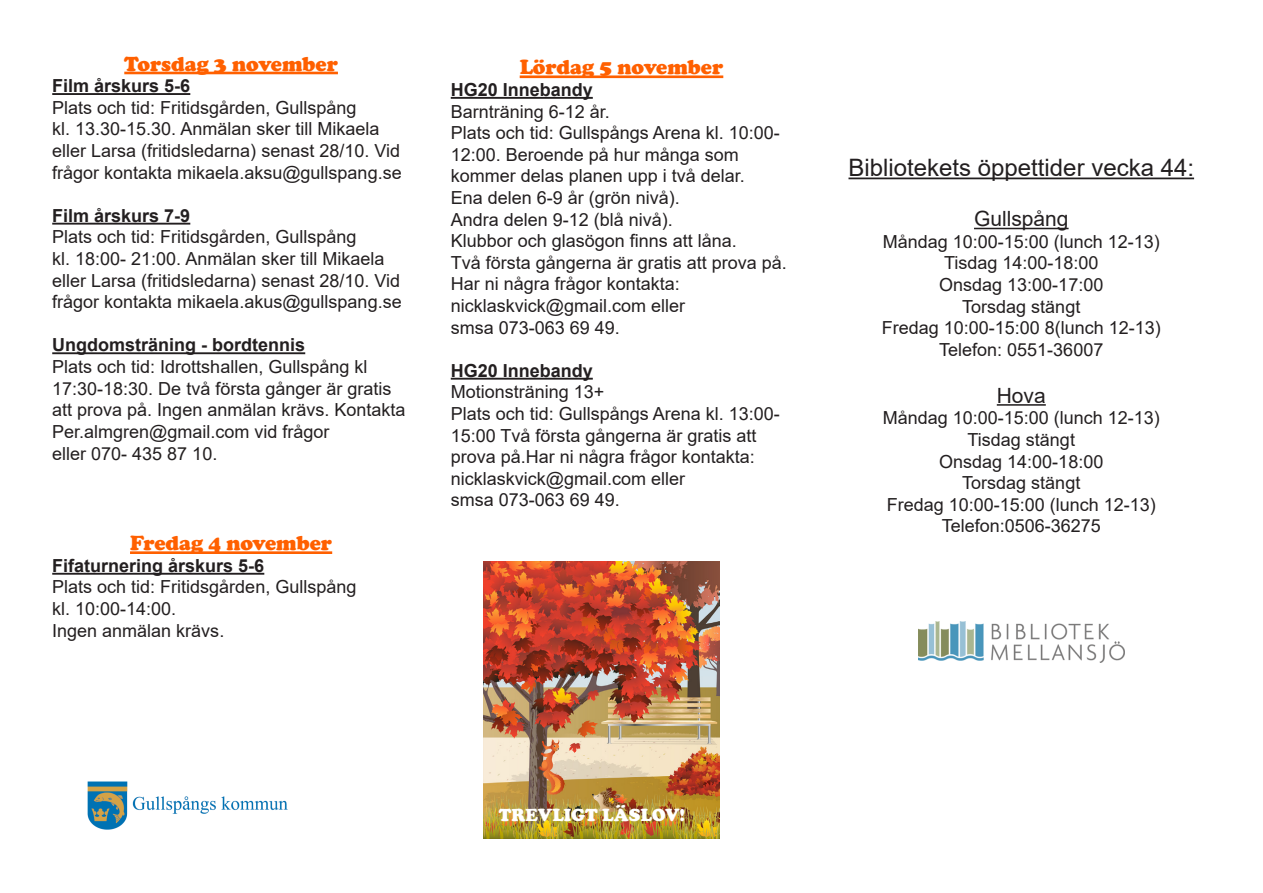
<style>
.page{position:relative;width:1263px;height:893px;background:#fff}
.page>*{position:absolute;margin:0;border:0;box-sizing:border-box;transform-origin:0 0}
.t1{font:24px "Arial";color:#231f20}
.t2{font:900 21px "Cooper";color:#ff6000}
.t3{font:21px "Arial";color:#231f20}
.t4{font:18px/21.6px "Arial";color:#231f20}
.t5{font:700 18px "Arial";color:#231f20}
.t6{font:900 18px "Cooper";color:#fff}
</style>
<div class="page">
<hr style="left:124px;top:72px;width:214px;height:2px;background:#ff6000">
<hr style="left:52px;top:93px;width:138px;height:2px;background:#231f20">
<hr style="left:52px;top:223px;width:138px;height:2px;background:#231f20">
<hr style="left:52px;top:352px;width:253px;height:2px;background:#231f20">
<hr style="left:130px;top:551px;width:202px;height:3px;background:#ff6000">
<hr style="left:52px;top:573px;width:212px;height:2px;background:#231f20">
<hr style="left:520px;top:75px;width:203px;height:3px;background:#ff6000">
<hr style="left:451px;top:97px;width:142px;height:2px;background:#231f20">
<hr style="left:451px;top:378px;width:142px;height:2px;background:#231f20">
<img style="left:484px;top:561px;width:235px;height:278px">
<hr style="left:848px;top:178px;width:346px;height:1px;background:#231f20">
<hr style="left:974px;top:228px;width:94px;height:1px;background:#231f20">
<hr style="left:997px;top:404px;width:49px;height:2px;background:#231f20">
<img style="left:87px;top:781px;width:201px;height:49px">
<img style="left:918px;top:622px;width:206px;height:40px">
<p class="t2" style="left:124px;top:51px;width:215px">Torsdag 3 november</p>
<p class="t5" style="left:52px;top:73px;width:140px">Film årskurs 5-6</p>
<p class="t4" style="left:52px;top:96px;width:351px">Plats och tid: Fritidsgården, Gullspång<br>kl. 13.30-15.30. Anmälan sker till Mikaela eller Larsa (fritidsledarna) senast 28/10. Vid frågor kontakta mikaela.aksu@gullspang.se</p>
<p class="t5" style="left:52px;top:203px;width:140px">Film årskurs 7-9</p>
<p class="t4" style="left:52px;top:226px;width:351px">Plats och tid: Fritidsgården, Gullspång<br>kl. 18:00- 21:00. Anmälan sker till Mikaela eller Larsa (fritidsledarna) senast 28/10. Vid frågor kontakta mikaela.akus@gullspang.se</p>
<p class="t5" style="left:52px;top:332px;width:255px">Ungdomsträning - bordtennis</p>
<p class="t4" style="left:52px;top:356px;width:355px">Plats och tid: Idrottshallen, Gullspång kl 17:30-18:30. De två första gånger är gratis att prova på. Ingen anmälan krävs. Kontakta Per.almgren@gmail.com vid frågor<br>eller 070- 435 87 10.</p>
<p class="t2" style="left:130px;top:531px;width:204px">Fredag 4 november</p>
<p class="t5" style="left:52px;top:553px;width:214px">Fifaturnering årskurs 5-6</p>
<p class="t4" style="left:52px;top:576px;width:306px">Plats och tid: Fritidsgården, Gullspång kl. 10:00-14:00.</p>
<p class="t4" style="left:52px;top:620px;width:174px">Ingen anmälan krävs.</p>
<p class="t2" style="left:520px;top:55px;width:205px">Lördag 5 november</p>
<p class="t5" style="left:451px;top:77px;width:144px">HG20 Innebandy</p>
<p class="t4" style="left:451px;top:100px;width:161px">Barnträning 6-12 år.</p>
<p class="t4" style="left:451px;top:122px;width:331px">Plats och tid: Gullspångs Arena kl. 10:00-<br>12:00. Beroende på hur många som kommer delas planen upp i två delar.</p>
<p class="t4" style="left:451px;top:187px;width:231px">Ena delen 6-9 år (grön nivå).</p>
<p class="t4" style="left:451px;top:208px;width:224px">Andra delen 9-12 (blå nivå).</p>
<p class="t4" style="left:451px;top:230px;width:288px">Klubbor och glasögon finns att låna.</p>
<p class="t4" style="left:451px;top:252px;width:338px">Två första gångerna är gratis att prova på.</p>
<p class="t4" style="left:451px;top:273px;width:236px">Har ni några frågor kontakta: nicklaskvick@gmail.com eller smsa 073-063 69 49.</p>
<p class="t5" style="left:451px;top:358px;width:144px">HG20 Innebandy</p>
<p class="t4" style="left:451px;top:381px;width:155px">Motionsträning 13+</p>
<p class="t4" style="left:451px;top:403px;width:331px">Plats och tid: Gullspångs Arena kl. 13:00- 15:00 Två första gångerna är gratis att prova på.Har ni några frågor kontakta: nicklaskvick@gmail.com eller<br>smsa 073-063 69 49.</p>
<p class="t1" style="left:848px;top:151px;width:347px">Bibliotekets öppettider vecka 44:</p>
<p class="t3" style="left:974px;top:204px;width:96px">Gullspång</p>
<p class="t4" style="left:882px;top:231px;width:281px;text-align:center">Måndag 10:00-15:00 (lunch 12-13)<br>Tisdag 14:00-18:00<br>Onsdag 13:00-17:00<br>Torsdag stängt<br>Fredag 10:00-15:00 8(lunch 12-13)<br>Telefon: 0551-36007</p>
<p class="t3" style="left:997px;top:381px;width:51px">Hova</p>
<p class="t4" style="left:883px;top:407px;width:279px;text-align:center">Måndag 10:00-15:00 (lunch 12-13)<br>Tisdag stängt<br>Onsdag 14:00-18:00<br>Torsdag stängt<br>Fredag 10:00-15:00 (lunch 12-13)<br>Telefon:0506-36275</p>
<p class="t6" style="left:499px;top:804px;width:188px">TREVLIGT LÄSLOV!</p>
</div>
